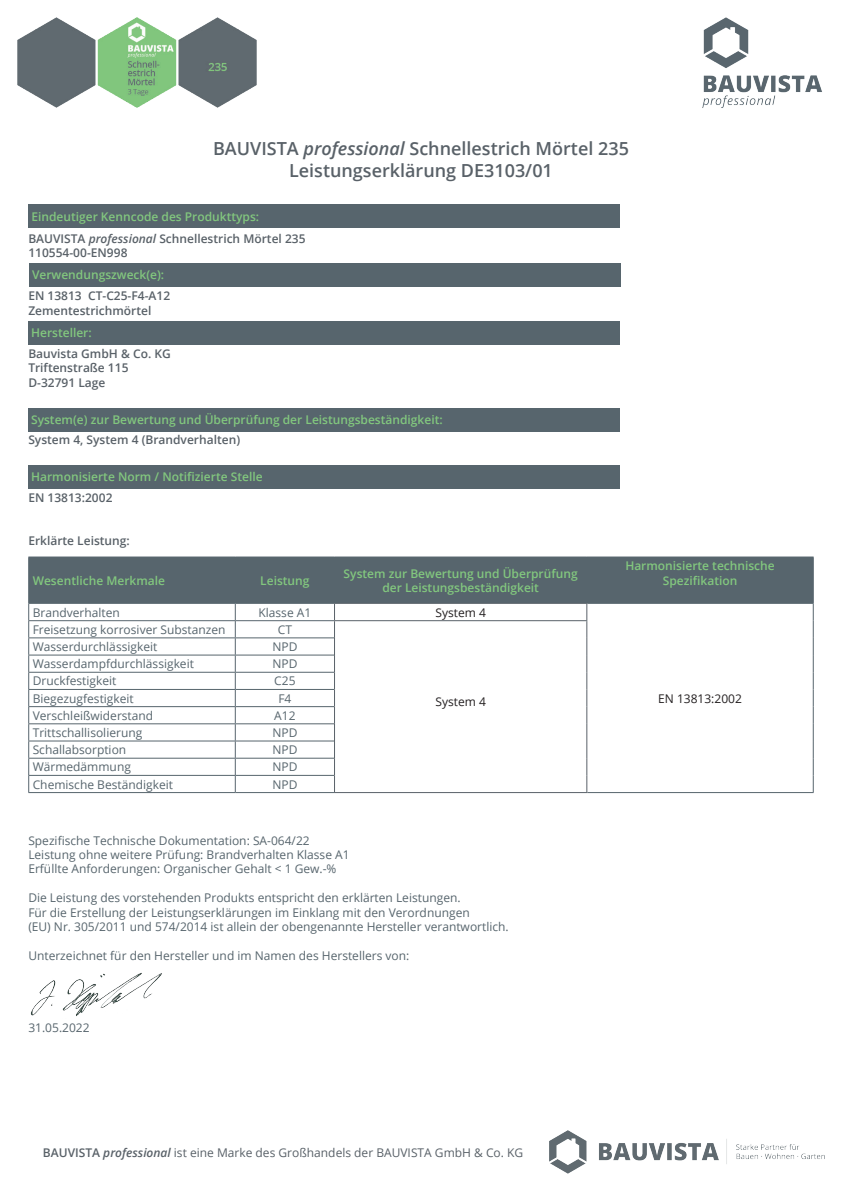
<style>
.page{position:relative;width:842px;height:1191px;background:#fff}
.page>*{position:absolute;margin:0;border:0;box-sizing:border-box;transform-origin:0 0}
.t1{font:600 18px/21.6px "Open Sans";color:#596168;text-align:center}
.t2{font:12px/14.4px "Open Sans";color:#57656d}
.t3{font:600 12px/14.4px "Open Sans";color:#82c77e;text-align:center}
.t4{font:600 12px/14.4px "Open Sans";color:#596168}
.t5{font:12px "Open Sans";color:#596168}
.t6{font:12px "Open Sans";color:#231f20}
.s1{font-style:italic}
.s2{font-weight:600}
.s3{font-weight:600;font-style:italic}
</style>
<div class="page">
<img style="left:549px;top:1130px;width:275px;height:44px">
<img style="left:702px;top:17px;width:120px;height:91px">
<img style="left:17px;top:17px;width:240px;height:91px">
<hr style="left:28px;top:556px;width:207px;height:1px;background:#57656d">
<hr style="left:235px;top:556px;width:99px;height:1px;background:#57656d">
<hr style="left:334px;top:556px;width:253px;height:1px;background:#57656d">
<hr style="left:587px;top:556px;width:227px;height:1px;background:#57656d">
<hr style="left:28px;top:792px;width:207px;height:1px;background:#57656d">
<hr style="left:235px;top:792px;width:99px;height:1px;background:#57656d">
<hr style="left:587px;top:792px;width:227px;height:1px;background:#57656d">
<hr style="left:334px;top:792px;width:253px;height:1px;background:#596168">
<svg style="left:28px;top:557px;width:786px;height:235px"></svg>
<hr style="left:334px;top:620px;width:253px;height:1px;background:#596168">
<div style="left:29px;top:205px;width:591px;height:23px;background:#57656d"></div>
<div style="left:29px;top:263px;width:592px;height:23px;background:#57656d"></div>
<div style="left:28px;top:321px;width:592px;height:23px;background:#57656d"></div>
<div style="left:28px;top:408px;width:592px;height:23px;background:#57656d"></div>
<div style="left:28px;top:465px;width:592px;height:23px;background:#57656d"></div>
<img style="left:30px;top:972px;width:132px;height:44px">
<h1 class="t1" style="left:213px;top:138px;width:417px">BAUVISTA <span class="s1">professional</span> Schnellestrich Mörtel 235<br>Leistungserklärung DE3103/01</h1>
<p class="t3" style="left:31px;top:209px;width:229px">Eindeutiger Kenncode des Produkttyps:</p>
<p class="t4" style="left:28px;top:231px;width:279px">BAUVISTA <span class="s1">professional</span> Schnellestrich Mörtel 235<br>110554-00-EN998</p>
<p class="t4" style="left:28px;top:288px;width:143px">EN 13813 CT-C25-F4-A12<br>Zementestrichmörtel</p>
<p class="t4" style="left:28px;top:346px;width:144px">Bauvista GmbH &amp; Co. KG<br>Triftenstraße 115<br>D-32791 Lage</p>
<p class="t3" style="left:32px;top:267px;width:134px">Verwendungszweck(e):</p>
<p class="t3" style="left:31px;top:325px;width:62px">Hersteller:</p>
<p class="t3" style="left:31px;top:412px;width:413px">System(e) zur Bewertung und Überprüfung der Leistungsbeständigkeit:</p>
<p class="t4" style="left:28px;top:432px;width:213px">System 4, System 4 (Brandverhalten)</p>
<p class="t3" style="left:31px;top:469px;width:233px">Harmonisierte Norm / Notifizierte Stelle</p>
<p class="t4" style="left:28px;top:490px;width:86px">EN 13813:2002</p>
<p class="t4" style="left:28px;top:533px;width:103px">Erklärte Leistung:</p>
<p class="t3" style="left:33px;top:573px;width:134px">Wesentliche Merkmale</p>
<p class="t3" style="left:260px;top:573px;width:51px">Leistung</p>
<p class="t3" style="left:344px;top:566px;width:236px">System zur Bewertung und Überprüfung der Leistungsbeständigkeit</p>
<p class="t3" style="left:625px;top:558px;width:151px">Harmonisierte technische<br>Spezifikation</p>
<p class="t2" style="left:33px;top:604px;width:89px">Brandverhalten</p>
<p class="t2" style="left:258px;top:604px;width:54px">Klasse A1</p>
<p class="t6" style="left:435px;top:604px;width:52px">System 4</p>
<p class="t2" style="left:33px;top:622px;width:194px">Freisetzung korrosiver Substanzen</p>
<p class="t2" style="left:278px;top:622px;width:16px">CT</p>
<p class="t2" style="left:33px;top:639px;width:126px">Wasserdurchlässigkeit</p>
<p class="t2" style="left:272px;top:639px;width:27px">NPD</p>
<p class="t2" style="left:33px;top:656px;width:163px">Wasserdampfdurchlässigkeit</p>
<p class="t2" style="left:272px;top:656px;width:27px">NPD</p>
<p class="t2" style="left:33px;top:673px;width:85px">Druckfestigkeit</p>
<p class="t2" style="left:274px;top:673px;width:23px">C25</p>
<p class="t2" style="left:33px;top:691px;width:103px">Biegezugfestigkeit</p>
<p class="t2" style="left:278px;top:691px;width:15px">F4</p>
<p class="t2" style="left:33px;top:708px;width:122px">Verschleißwiderstand</p>
<p class="t2" style="left:274px;top:708px;width:23px">A12</p>
<p class="t2" style="left:33px;top:725px;width:111px">Trittschallisolierung</p>
<p class="t2" style="left:272px;top:725px;width:27px">NPD</p>
<p class="t2" style="left:33px;top:742px;width:95px">Schallabsorption</p>
<p class="t2" style="left:272px;top:742px;width:27px">NPD</p>
<p class="t2" style="left:33px;top:759px;width:100px">Wärmedämmung</p>
<p class="t2" style="left:272px;top:759px;width:27px">NPD</p>
<p class="t2" style="left:33px;top:776px;width:142px">Chemische Beständigkeit</p>
<p class="t2" style="left:272px;top:776px;width:27px">NPD</p>
<p class="t6" style="left:435px;top:693px;width:52px">System 4</p>
<p class="t2" style="left:28px;top:832px;width:323px">Spezifische Technische Dokumentation: SA-064/22<br>Leistung ohne weitere Prüfung: Brandverhalten Klasse A1<br>Erfüllte Anforderungen: Organischer Gehalt &lt; 1 Gew.-%</p>
<p class="t2" style="left:28px;top:890px;width:482px">Die Leistung des vorstehenden Produkts entspricht den erklärten Leistungen.<br>Für die Erstellung der Leistungserklärungen im Einklang mit den Verordnungen<br>(EU) Nr. 305/2011 und 574/2014 ist allein der obengenannte Hersteller verantwortlich.</p>
<p class="t2" style="left:28px;top:948px;width:383px">Unterzeichnet für den Hersteller und im Namen des Herstellers von:</p>
<p class="t2" style="left:28px;top:1020px;width:63px">31.05.2022</p>
<p class="t5" style="left:43px;top:1144px;width:482px"><span class="s2">BAUVISTA</span> <span class="s3">professional</span> ist eine Marke des Großhandels der BAUVISTA GmbH &amp; Co. KG</p>
<p class="t6" style="left:658px;top:690px;width:85px">EN 13813:2002</p>
</div>
